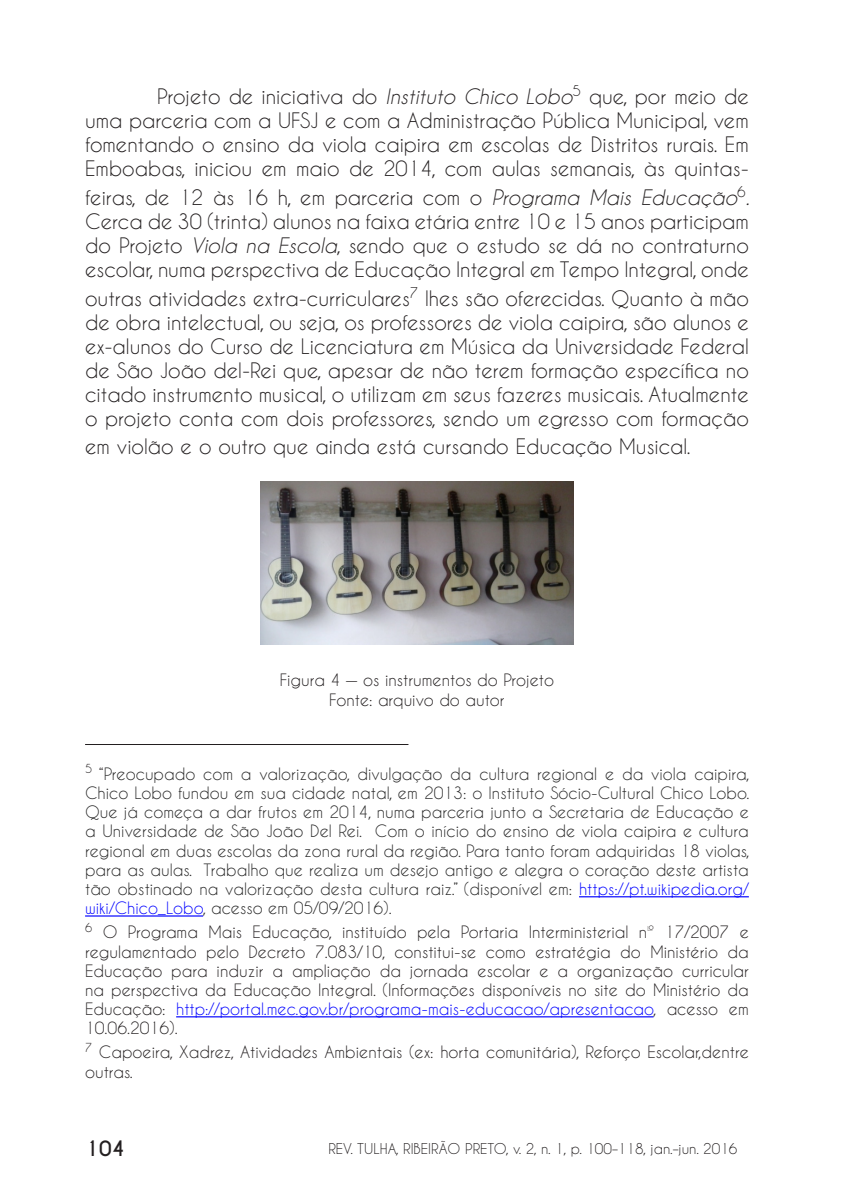
<style>
.page{position:relative;width:851px;height:1191px;background:#fff}
.page>*{position:absolute;margin:0;border:0;box-sizing:border-box;transform-origin:0 0}
.t1{font:20px/24px "Caviar Dreams";color:#231f20;text-align:justify}
.t2{font:700 20px "Caviar Dreams";color:#231f20}
.t3{font:16px/19.2px "Caviar Dreams";color:#252525;text-align:justify}
.Figura_e_legenda{font:16px/19.2px "Caviar Dreams";color:#231f20;text-align:center}
.t4{font:14px "Caviar Dreams";color:#231f20}
.s1{font-style:italic}
.s2{color:#231f20}
.s3{color:#00f}
</style>
<div class="page">
<img style="left:261px;top:482px;width:312px;height:162px">
<hr style="left:85px;top:744px;width:323px;height:1px;background:#231f20">
<hr style="left:579px;top:896px;width:169px;height:1px;background:#00f">
<hr style="left:85px;top:915px;width:118px;height:1px;background:#00f">
<hr style="left:176px;top:1016px;width:477px;height:1px;background:#00f">
<p class="t1" style="left:85px;top:84px;width:665px;text-indent:72px">Projeto de iniciativa do <span class="s1">Instituto Chico Lobo</span><sup>5</sup> que, por meio de uma parceria com a UFSJ e com a Administração Pública Municipal, vem fomentando o ensino da viola caipira em escolas de Distritos rurais. Em Emboabas, iniciou em maio de 2014, com aulas semanais, às quintas-</p>
<p class="t1" style="left:85px;top:185px;width:665px">feiras, de 12 às 16 h, em parceria com o <span class="s1">Programa Mais Educação</span><sup>6</sup><span class="s1">.<br></span>Cerca de 30 (trinta) alunos na faixa etária entre 10 e 15 anos participam do Projeto <span class="s1">Viola na Escola</span>, sendo que o estudo se dá no contraturno escolar, numa perspectiva de Educação Integral em Tempo Integral, onde</p>
<p class="t1" style="left:85px;top:285px;width:665px">outras atividades extra-curriculares<sup>7</sup> lhes são oferecidas. Quanto à mão de obra intelectual, ou seja, os professores de viola caipira, são alunos e ex-alunos do Curso de Licenciatura em Música da Universidade Federal de São João del-Rei que, apesar de não terem formação específica no citado instrumento musical, o utilizam em seus fazeres musicais. Atualmente o projeto conta com dois professores, sendo um egresso com formação</p>
<p class="t1" style="left:85px;top:434px;width:607px">em violão e o outro que ainda está cursando Educação Musical.</p>
<p class="Figura_e_legenda" style="left:280px;top:670px;width:276px">Figura 4 — os instrumentos do Projeto<br>Fonte: arquivo do autor</p>
<p class="t3" style="left:85px;top:764px;width:665px"><sup>5</sup> <span class="s2">“</span>Preocupado com a valorização, divulgação da cultura regional e da viola caipira, Chico Lobo fundou em sua cidade natal, em 2013: o Instituto Sócio-Cultural Chico Lobo.<br>Que já começa a dar frutos em 2014, numa parceria junto a Secretaria de Educação e a Universidade de São João Del Rei. Com o início do ensino de viola caipira e cultura regional em duas escolas da zona rural da região. Para tanto foram adquiridas 18 violas, para as aulas. Trabalho que realiza um desejo antigo e alegra o coração deste artista tão obstinado na valorização desta cultura raiz.” (disponível em: <span class="s3">https://pt.wikipedia.org/ wiki/Chico_Lobo</span>, acesso em 05/09/2016).</p>
<p class="Figura_e_legenda" style="left:85px;top:922px;width:665px;text-align:justify"><sup>6</sup> O Programa Mais Educação, instituído pela Portaria Interministerial nº 17/2007 e regulamentado pelo Decreto 7.083/10, constitui-se como estratégia do Ministério da Educação para induzir a ampliação da jornada escolar e a organização curricular na perspectiva da Educação Integral. (Informações disponíveis no site do Ministério da Educação: <span class="s3">http://portal.mec.gov.br/programa-mais-educacao/apresentacao</span>, acesso em 10.06.2016).</p>
<p class="Figura_e_legenda" style="left:85px;top:1042px;width:665px;text-align:left"><sup>7</sup> Capoeira, Xadrez, Atividades Ambientais (ex: horta comunitária), Reforço Escolar,dentre outras.</p>
<p class="t2" style="left:85px;top:1136px;width:41px">104</p>
<p class="t4" style="left:328px;top:1140px;width:410px">REV. TULHA, RIBEIRÃO PRETO, v. 2, n. 1, p. 100–118, jan.–jun. 2016</p>
</div>
